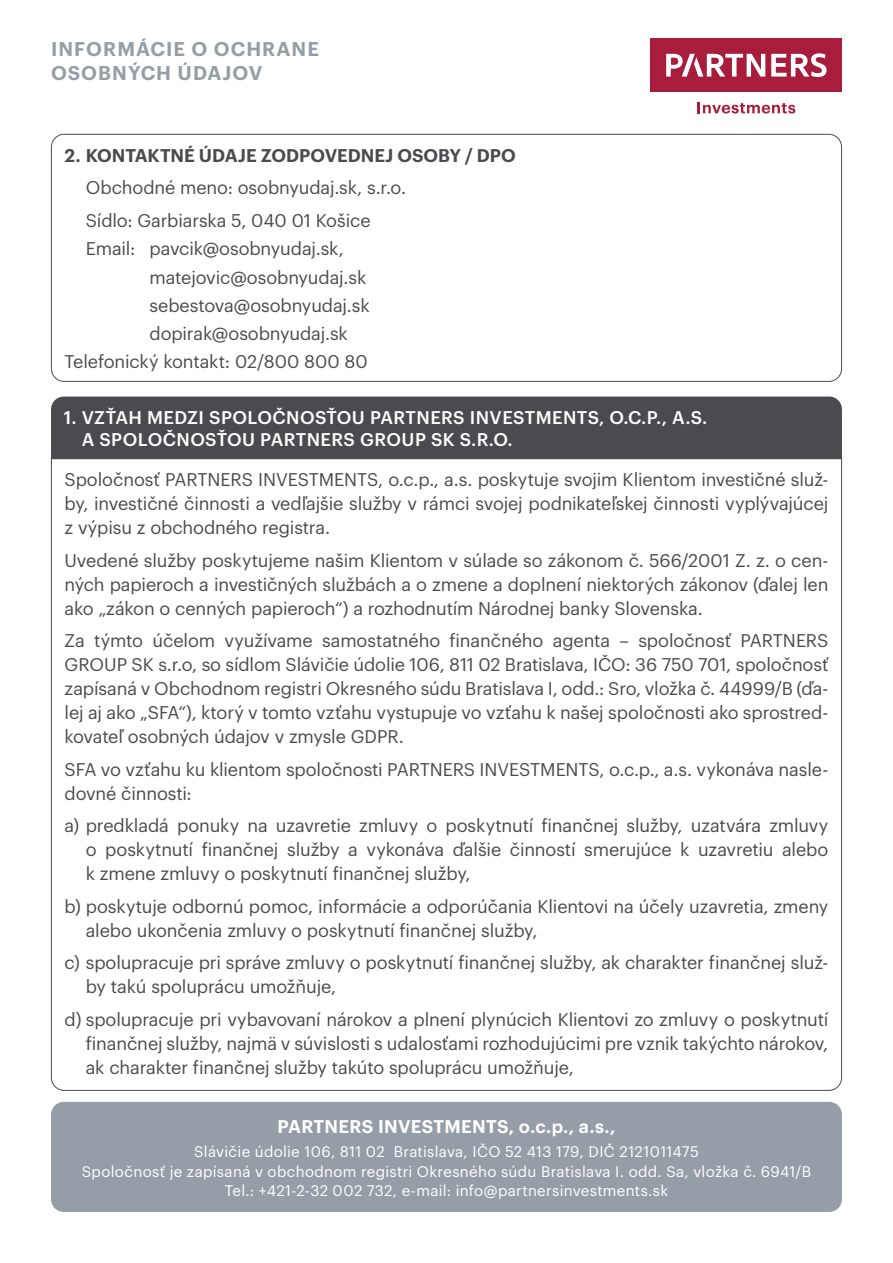
<style>
.page{position:relative;width:893px;height:1263px;background:#fff}
.page>*{position:absolute;margin:0;border:0;box-sizing:border-box;transform-origin:0 0}
.t1{font:600 19.5px/23.4px "Graphik";letter-spacing:.055em;color:#959ea7}
.t2{font:18px/24px "Graphik";letter-spacing:-.005em;color:#4a4b4e;text-align:justify}
.t3{font:500 18px/22.5px "Graphik";letter-spacing:.025em;color:#fff}
.t4{font:600 18px "Graphik";color:#4a4b4e}
.t5{font:600 18px "Graphik";letter-spacing:.01em;color:#fff}
.t6{font:15px/19.5px "Graphik";letter-spacing:.02em;color:#fff;text-align:center}
</style>
<div class="page">
<div style="left:651px;top:38px;width:191px;height:54px;background:#a81d3c"></div>
<svg style="left:771px;top:53px;width:55px;height:24px"></svg>
<svg style="left:666px;top:54px;width:99px;height:23px"></svg>
<svg style="left:698px;top:102px;width:97px;height:11px"></svg>
<div style="left:51px;top:1102px;width:791px;height:110px;background:#959ea7;border-radius:13px"></div>
<div style="left:51px;top:396px;width:791px;height:60px;background:#4a4b4e"></div>
<svg style="left:51px;top:456px;width:791px;height:635px"></svg>
<div style="left:51px;top:134px;width:791px;height:248px;border:1px solid #4a4b4e;border-radius:13px"></div>
<p class="t1" style="left:51px;top:36px;width:269px">INFORMÁCIE O OCHRANE<br>OSOBNÝCH ÚDAJOV</p>
<p class="t4" style="left:65px;top:142px;width:453px">2. KONTAKTNÉ ÚDAJE ZODPOVEDNEJ OSOBY / DPO</p>
<p class="t2" style="left:86px;top:174px;width:322px">Obchodné meno: osobnyudaj.sk, s.r.o.</p>
<p class="t2" style="left:86px;top:207px;width:286px">Sídlo: Garbiarska 5, 040 01 Košice</p>
<p class="t2" style="left:86px;top:235px;width:259px">Email: pavcik@osobnyudaj.sk,</p>
<p class="t2" style="left:150px;top:263px;width:218px">matejovic@osobnyudaj.sk</p>
<p class="t2" style="left:150px;top:292px;width:222px">sebestova@osobnyudaj.sk</p>
<p class="t2" style="left:150px;top:320px;width:200px">dopirak@osobnyudaj.sk</p>
<p class="t2" style="left:65px;top:348px;width:305px">Telefonický kontakt: 02/800 800 80</p>
<p class="t3" style="left:82px;top:404px;width:627px;text-indent:-18px">1. VZŤAH MEDZI SPOLOČNOSŤOU PARTNERS INVESTMENTS, O.C.P., A.S.<br>A SPOLOČNOSŤOU PARTNERS GROUP SK S.R.O.</p>
<p class="t2" style="left:65px;top:466px;width:765px">Spoločnosť PARTNERS INVESTMENTS, o.c.p., a.s. poskytuje svojim Klientom investičné služ&shy;by, investičné činnosti a vedľajšie služby v rámci svojej podnikateľskej činnosti vyplývajúcej z výpisu z obchodného registra.</p>
<p class="t2" style="left:65px;top:547px;width:765px">Uvedené služby poskytujeme našim Klientom v súlade so zákonom č. 566/2001 Z. z. o cen&shy;ných papieroch a investičných službách a o zmene a doplnení niektorých zákonov (ďalej len ako „zákon o cenných papieroch“) a rozhodnutím Národnej banky Slovenska.</p>
<p class="t2" style="left:65px;top:627px;width:765px">Za týmto účelom využívame samostatného finančného agenta – spoločnosť PARTNERS GROUP SK s.r.o, so sídlom Slávičie údolie 106, 811 02 Bratislava, IČO: 36 750 701, spoločnosť zapísaná v Obchodnom registri Okresného súdu Bratislava I, odd.: Sro, vložka č. 44999/B (ďa&shy;lej aj ako „SFA“), ktorý v tomto vzťahu vystupuje vo vzťahu k našej spoločnosti ako sprostred&shy;kovateľ osobných údajov v zmysle GDPR.</p>
<p class="t2" style="left:65px;top:756px;width:765px">SFA vo vzťahu ku klientom spoločnosti PARTNERS INVESTMENTS, o.c.p., a.s. vykonáva nasle&shy;dovné činnosti:</p>
<p class="t2" style="left:86px;top:812px;width:744px;text-indent:-21px">a) predkladá ponuky na uzavretie zmluvy o poskytnutí finančnej služby, uzatvára zmluvy o poskytnutí finančnej služby a vykonáva ďalšie činností smerujúce k uzavretiu alebo k zmene zmluvy o poskytnutí finančnej služby,</p>
<p class="t2" style="left:86px;top:893px;width:744px;text-indent:-21px">b) poskytuje odbornú pomoc, informácie a odporúčania Klientovi na účely uzavretia, zmeny alebo ukončenia zmluvy o poskytnutí finančnej služby,</p>
<p class="t2" style="left:86px;top:949px;width:744px;text-indent:-21px">c) spolupracuje pri správe zmluvy o poskytnutí finančnej služby, ak charakter finančnej služ&shy;by takú spoluprácu umožňuje,</p>
<p class="t2" style="left:86px;top:1006px;width:744px;text-indent:-21px">d) spolupracuje pri vybavovaní nárokov a plnení plynúcich Klientovi zo zmluvy o poskytnutí finančnej služby, najmä v súvislosti s udalosťami rozhodujúcimi pre vznik takýchto nárokov, ak charakter finančnej služby takúto spoluprácu umožňuje,</p>
<p class="t5" style="left:278px;top:1113px;width:339px">PARTNERS INVESTMENTS, o.c.p., a.s.,</p>
<p class="t6" style="left:82px;top:1141px;width:731px">Slávičie údolie 106, 811 02 Bratislava, IČO 52 413 179, DIČ 2121011475<br>Spoločnosť je zapísaná v obchodnom registri Okresného súdu Bratislava I. odd. Sa, vložka č. 6941/B<br>Tel.: +421-2-32 002 732, e-mail: info@partnersinvestments.sk</p>
</div>
